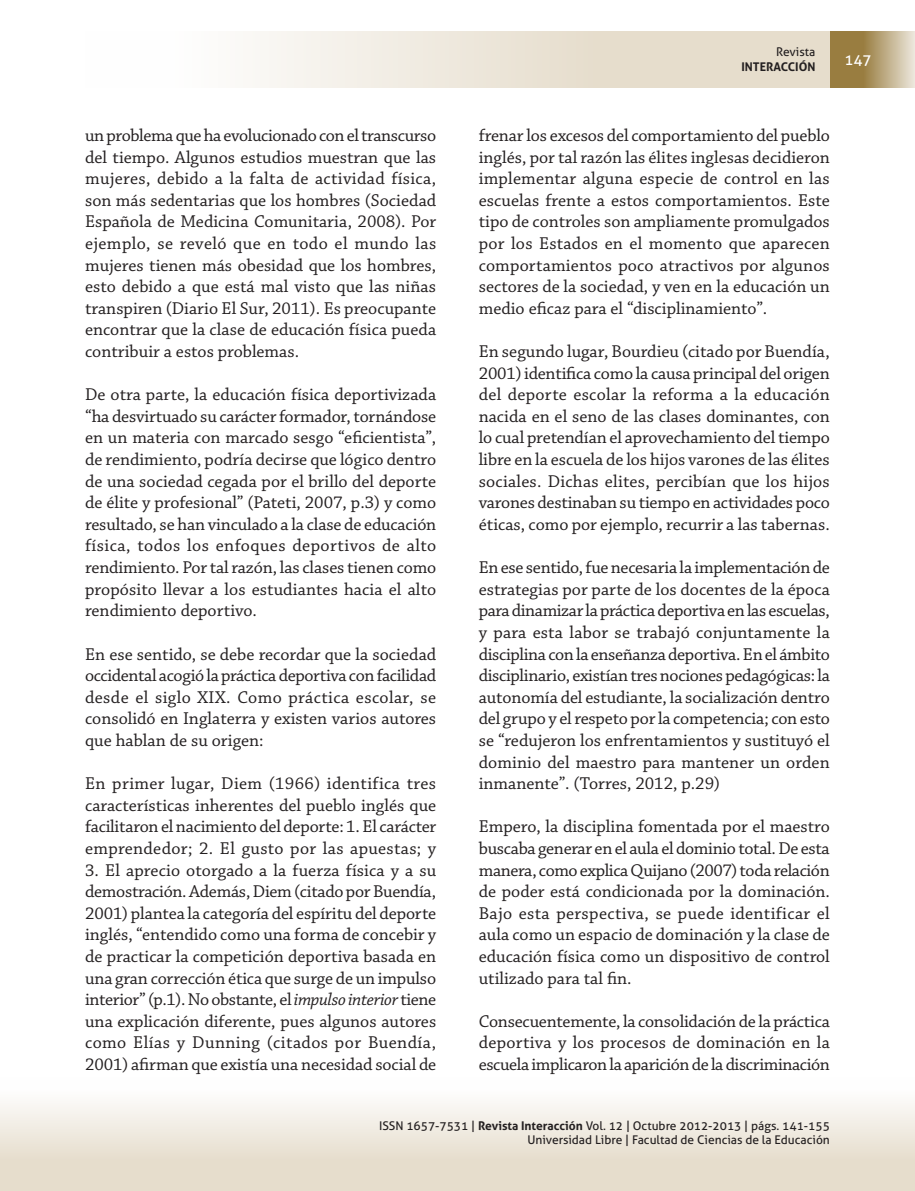
<style>
.page{position:relative;width:915px;height:1191px;background:#fff}
.page>*{position:absolute;margin:0;border:0;box-sizing:border-box;transform-origin:0 0}
.Cuerpo_de_texto{font:18px/21.6px "Chaparral Pro";color:#231f20;text-align:justify}
.t1{font:15px "Aller";color:#fff}
.t2{font:12px/14.4px "Aller";color:#231f20;text-align:right}
.t3{font:700 12px "Aller";color:#231f20}
.s1{font-style:italic}
.s2{font-weight:700}
</style>
<div class="page">
<div style="left:0;top:1077px;width:914px;height:114px;background:linear-gradient(to bottom,#fff,#e1d6c2)"></div>
<div style="left:85px;top:31px;width:744px;height:57px;background:linear-gradient(to right,#fff,#e0d5c0)"></div>
<svg style="left:829px;top:31px;width:85px;height:57px;background:#b29d70"></svg>
<p class="Cuerpo_de_texto" style="left:85px;top:125px;width:352px">un problema que ha evolucionado con el transcurso del tiempo. Algunos estudios muestran que las mujeres, debido a la falta de actividad física, son más sedentarias que los hombres (Sociedad Española de Medicina Comunitaria, 2008). Por ejemplo, se reveló que en todo el mundo las mujeres tienen más obesidad que los hombres, esto debido a que está mal visto que las niñas transpiren (Diario El Sur, 2011). Es preocupante encontrar que la clase de educación física pueda contribuir a estos problemas.</p>
<p class="Cuerpo_de_texto" style="left:85px;top:384px;width:352px">De otra parte, la educación física deportivizada “ha desvirtuado su carácter formador, tornándose en un materia con marcado sesgo “eficientista”, de rendimiento, podría decirse que lógico dentro de una sociedad cegada por el brillo del deporte de élite y profesional” (Pateti, 2007, p.3) y como resultado, se han vinculado a la clase de educación física, todos los enfoques deportivos de alto rendimiento. Por tal razón, las clases tienen como propósito llevar a los estudiantes hacia el alto rendimiento deportivo.</p>
<p class="Cuerpo_de_texto" style="left:85px;top:644px;width:352px">En ese sentido, se debe recordar que la sociedad occidental acogió la práctica deportiva con facilidad desde el siglo XIX. Como práctica escolar, se consolidó en Inglaterra y existen varios autores que hablan de su origen:</p>
<p class="Cuerpo_de_texto" style="left:85px;top:773px;width:352px">En primer lugar, Diem (1966) identifica tres características inherentes del pueblo inglés que facilitaron el nacimiento del deporte: 1. El carácter emprendedor; 2. El gusto por las apuestas; y</p>
<p class="Cuerpo_de_texto" style="left:85px;top:860px;width:352px">3. El aprecio otorgado a la fuerza física y a su demostración. Además, Diem (citado por Buendía, 2001) plantea la categoría del espíritu del deporte inglés, “entendido como una forma de concebir y de practicar la competición deportiva basada en una gran corrección ética que surge de un impulso interior” (p.1). No obstante, el <span class="s1">impulso interior</span> tiene una explicación diferente, pues algunos autores como Elías y Dunning (citados por Buendía, 2001) afirman que existía una necesidad social de</p>
<p class="t2" style="left:775px;top:45px;width:41px">Revista</p>
<p class="t3" style="left:741px;top:59px;width:75px">INTERACCIÓN</p>
<p class="t1" style="left:844px;top:51px;width:28px">147</p>
<p class="Cuerpo_de_texto" style="left:478px;top:125px;width:352px">frenar los excesos del comportamiento del pueblo inglés, por tal razón las élites inglesas decidieron implementar alguna especie de control en las escuelas frente a estos comportamientos. Este tipo de controles son ampliamente promulgados por los Estados en el momento que aparecen comportamientos poco atractivos por algunos sectores de la sociedad, y ven en la educación un medio eficaz para el “disciplinamiento”.</p>
<p class="Cuerpo_de_texto" style="left:478px;top:341px;width:352px">En segundo lugar, Bourdieu (citado por Buendía, 2001) identifica como la causa principal del origen del deporte escolar la reforma a la educación nacida en el seno de las clases dominantes, con lo cual pretendían el aprovechamiento del tiempo libre en la escuela de los hijos varones de las élites sociales. Dichas elites, percibían que los hijos varones destinaban su tiempo en actividades poco éticas, como por ejemplo, recurrir a las tabernas.</p>
<p class="Cuerpo_de_texto" style="left:478px;top:557px;width:352px">En ese sentido, fue necesaria la implementación de estrategias por parte de los docentes de la época para dinamizar la práctica deportiva en las escuelas, y para esta labor se trabajó conjuntamente la disciplina con la enseñanza deportiva. En el ámbito disciplinario, existían tres nociones pedagógicas: la autonomía del estudiante, la socialización dentro del grupo y el respeto por la competencia; con esto se “redujeron los enfrentamientos y sustituyó el dominio del maestro para mantener un orden inmanente”. (Torres, 2012, p.29)</p>
<p class="Cuerpo_de_texto" style="left:478px;top:816px;width:352px">Empero, la disciplina fomentada por el maestro buscaba generar en el aula el dominio total. De esta manera, como explica Quijano (2007) toda relación de poder está condicionada por la dominación.<br>Bajo esta perspectiva, se puede identificar el aula como un espacio de dominación y la clase de educación física como un dispositivo de control utilizado para tal fin.</p>
<p class="Cuerpo_de_texto" style="left:478px;top:1011px;width:352px">Consecuentemente, la consolidación de la práctica deportiva y los procesos de dominación en la escuela implicaron la aparición de la discriminación</p>
<p class="t2" style="left:379px;top:1118px;width:452px">ISSN 1657-7531 | <span class="s2">Revista Interacción</span> Vol. 12 | Octubre 2012-2013 | págs. 141-155<br>Universidad Libre | Facultad de Ciencias de la Educación</p>
</div>
